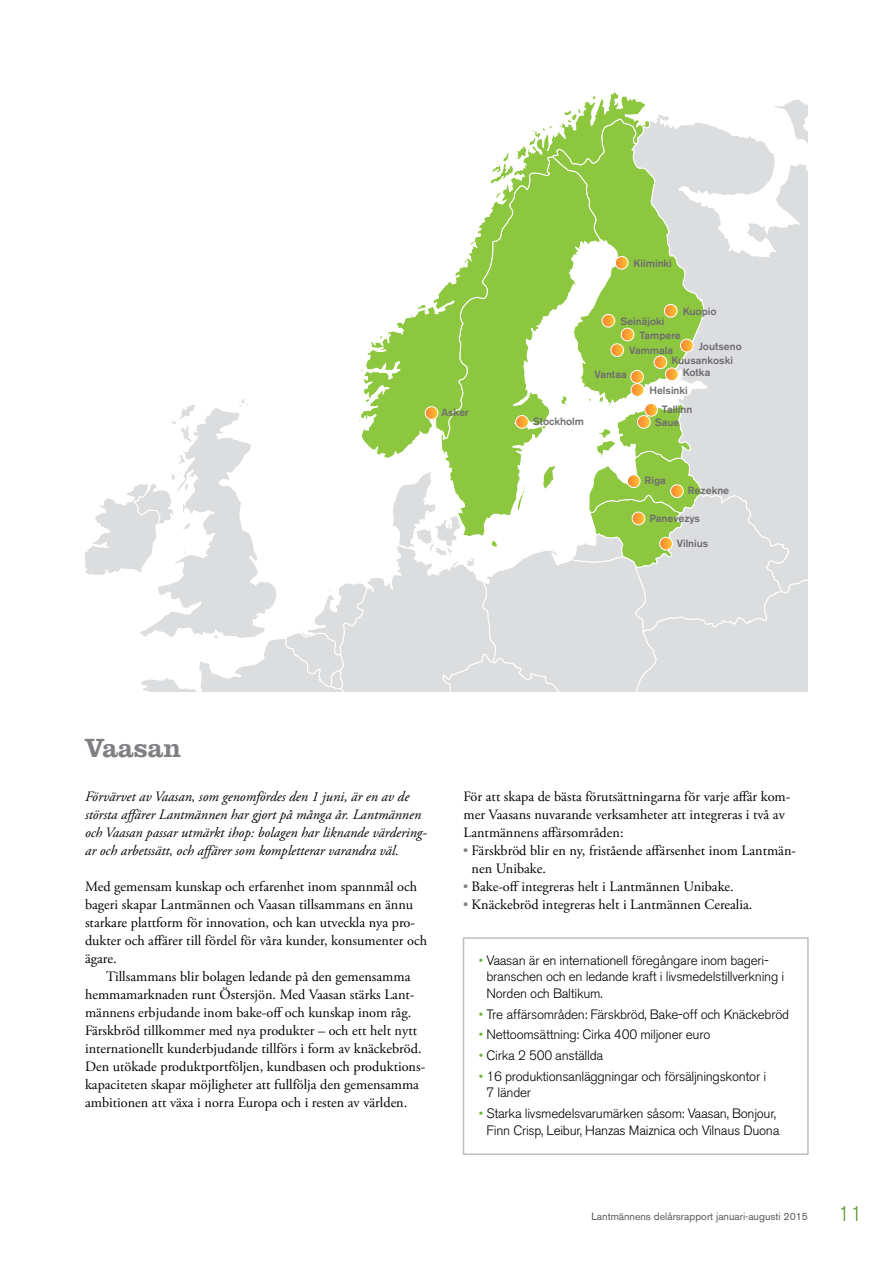
<style>
.page{position:relative;width:893px;height:1263px;background:#fff}
.page>*{position:absolute;margin:0;border:0;box-sizing:border-box;transform-origin:0 0}
.t1{font:500 27px "URW Clarendon T";letter-spacing:-.01em;color:#808084}
.t2{font:300 21px "Akzidenz Grotesk BE";color:#5e9732}
.t3{font:14.25px/18px "Adobe Garamond Pro";color:#000}
.t4{font:italic 14.25px/18px "Adobe Garamond Pro";color:#000}
.t5{font:300 13.5px/16.5px "Akzidenz Grotesk BE";letter-spacing:-.02em;color:#000}
.t6{font:500 10.5px/13.8px "Akzidenz Grotesk BE";color:#6d6d70}
.t7{font:10.5px "Akzidenz Grotesk BE";color:#58565a}
.s1{font-family:"Akzidenz Grotesk BE";font-weight:500;font-size:13.5px;color:#808084}
.s2{color:#6ab33f}
</style>
<div class="page">
<div style="left:463px;top:937px;width:346px;height:218px;border:2px solid #bcbec0"></div>
<svg style="left:85px;top:92px;width:723px;height:599px"></svg>
<div style="left:425px;top:406px;width:13px;height:14px;border:1px solid #fff;border-radius:50%"></div>
<p class="t6" style="left:441px;top:405px;width:29px">Asker</p>
<p class="t6" style="left:634px;top:256px;width:40px">Kiiminki</p>
<p class="t6" style="left:533px;top:414px;width:53px">Stockholm</p>
<p class="t6" style="left:683px;top:304px;width:35px">Kuopio</p>
<p class="t6" style="left:639px;top:314px;width:43px;text-indent:-19px">Seinäjoki<br>Tampere</p>
<p class="t6" style="left:629px;top:344px;width:45px">Vammala</p>
<p class="t6" style="left:671px;top:339px;width:72px;line-height:14.5px;text-indent:27px">Joutseno<br>Kuusankoski</p>
<p class="t6" style="left:594px;top:367px;width:34px">Vantaa</p>
<p class="t6" style="left:649px;top:364px;width:63px;line-height:17.7px;text-indent:33px">Kotka<br>Helsinki</p>
<p class="t6" style="left:655px;top:403px;width:39px;line-height:13.2px;text-indent:7px">Tallinn<br>Saue</p>
<p class="t6" style="left:645px;top:474px;width:23px">Riga</p>
<p class="t6" style="left:688px;top:484px;width:43px">Rezekne</p>
<p class="t6" style="left:649px;top:511px;width:52px">Panevezys</p>
<p class="t6" style="left:677px;top:536px;width:33px">Vilnius</p>
<h1 class="t1" style="left:85px;top:732px;width:98px">Vaasan</h1>
<p class="t4" style="left:85px;top:788px;width:343px">Förvärvet av Vaasan, som genomfördes den 1 juni, är en av de största affärer Lantmännen har gjort på många år. Lantmännen och Vaasan passar utmärkt ihop: bolagen har liknande värdering&shy;ar och arbetssätt, och affärer som kompletterar varandra väl.</p>
<p class="t3" style="left:85px;top:878px;width:344px">Med gemensam kunskap och erfarenhet inom spannmål och bageri skapar Lantmännen och Vaasan tillsammans en ännu starkare plattform för innovation, och kan utveckla nya pro&shy;dukter och affärer till fördel för våra kunder, konsumenter och ägare.</p>
<p class="t3" style="left:85px;top:968px;width:342px;text-indent:21px">Tillsammans blir bolagen ledande på den gemensamma hemmamarknaden runt Östersjön. Med Vaasan stärks Lant&shy;männens erbjudande inom bake-off och kunskap inom råg.<br>Färskbröd tillkommer med nya produkter – och ett helt nytt internationellt kunderbjudande tillförs i form av knäckebröd.<br>Den utökade produktportföljen, kundbasen och produktions&shy;kapaciteten skapar möjligheter att fullfölja den gemensamma ambitionen att växa i norra Europa och i resten av världen.</p>
<p class="t3" style="left:463px;top:788px;width:328px">För att skapa de bästa förutsättningarna för varje affär kom&shy;mer Vaasans nuvarande verksamheter att integreras i två av<br>Lantmännens affärsområden:</p>
<p class="t3" style="left:472px;top:842px;width:326px;text-indent:-8px"><span class="s1">•</span> Färskbröd blir en ny, fristående affärsenhet inom Lantmän&shy;nen Unibake.</p>
<p class="t3" style="left:463px;top:878px;width:272px"><span class="s1">•</span> Bake-off integreras helt i Lantmännen Unibake.</p>
<p class="t3" style="left:463px;top:896px;width:290px"><span class="s1">•</span> Knäckebröd integreras helt i Lantmännen Cerealia.</p>
<p class="t5" style="left:487px;top:952px;width:299px;text-indent:-8px"><span class="s2">•</span> Vaasan är en internationell föregångare inom bageri&shy;branschen och en ledande kraft i livsmedelstillverkning i<br>Norden och Baltikum.</p>
<p class="t5" style="left:479px;top:1006px;width:312px"><span class="s2">•</span> Tre affärsområden: Färskbröd, Bake-off och Knäckebröd</p>
<p class="t5" style="left:479px;top:1027px;width:233px"><span class="s2">•</span> Nettoomsättning: Cirka 400 miljoner euro</p>
<p class="t5" style="left:479px;top:1047px;width:126px"><span class="s2">•</span> Cirka 2 500 anställda</p>
<p class="t5" style="left:487px;top:1068px;width:281px;text-indent:-8px"><span class="s2">•</span> 16 produktionsanläggningar och försäljningskontor i<br>7 länder</p>
<p class="t5" style="left:479px;top:1105px;width:302px;text-align:center"><span class="s2">•</span> Starka livsmedelsvarumärken såsom: Vaasan, Bonjour,<br>Finn Crisp, Leibur, Hanzas Maiznica och Vilnaus Duona</p>
<p class="t7" style="left:591px;top:1210px;width:218px">Lantmännens delårsrapport januari-augusti 2015</p>
<h2 class="t2" style="left:838px;top:1202px;width:26px">11</h2>
</div>
